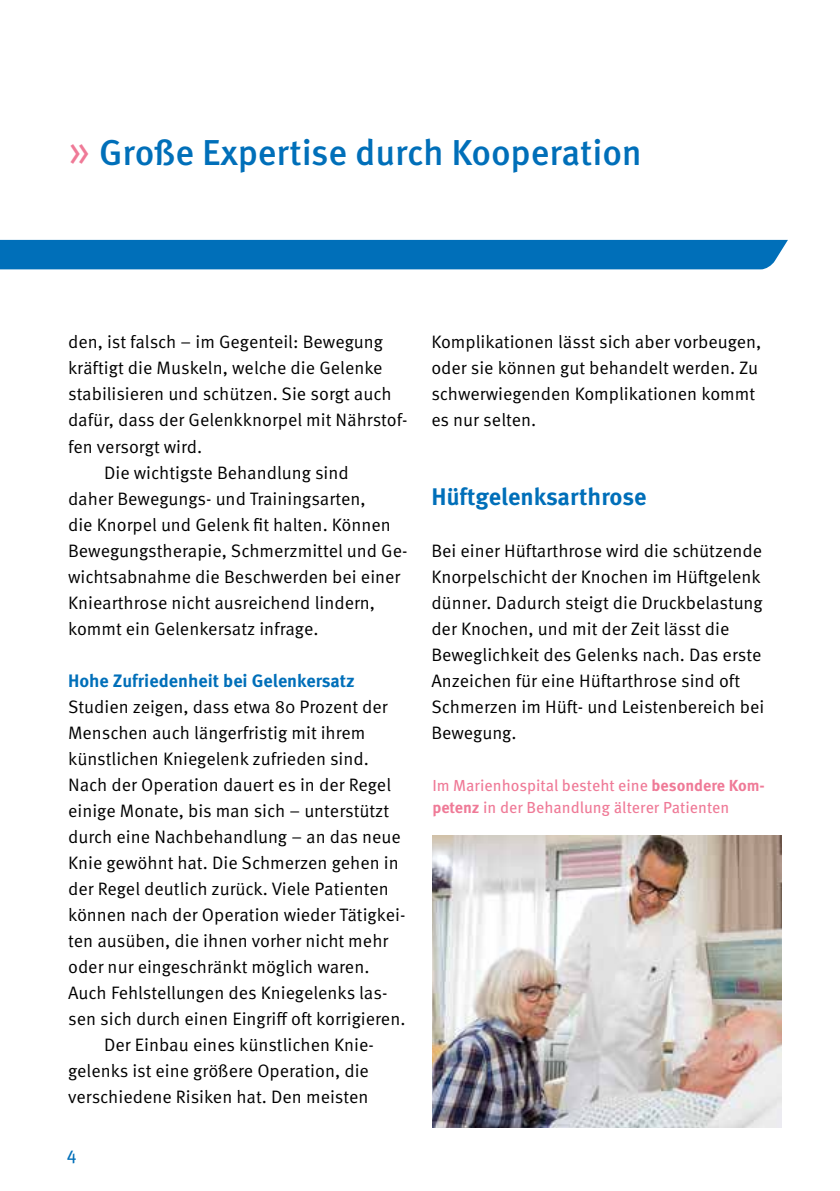
<style>
.page{position:relative;width:840px;height:1191px;background:#fff}
.page>*{position:absolute;margin:0;border:0;box-sizing:border-box;transform-origin:0 0}
.t1{font:500 36px "Meta Pro";letter-spacing:-.005em;color:#006fb9}
.t2{font:700 24px "Meta Pro";color:#006fb9}
.t3{font:18px/26px "Meta Pro";color:#000}
.t4{font:700 18px "Meta Pro";color:#006fb9}
.t5{font:18px "Meta Pro";color:#006fb9}
.t6{font:16px/22px "Meta Pro";color:#ef7a97}
.s1{font-weight:400;font-size:46px;color:#ef7a97}
.s2{font-weight:700}
</style>
<div class="page">
<img style="left:432px;top:835px;width:348px;height:292px">
<div style="left:0;top:240px;width:787px;height:29px;background:#006fb9"></div>
<h1 class="t1" style="left:68px;top:130px;width:575px"><span class="s1">»</span> Große Expertise durch Kooperation</h1>
<p class="t3" style="left:68px;top:329px;width:316px">den, ist falsch – im Gegenteil: Bewegung</p>
<p class="t3" style="left:68px;top:355px;width:316px">kräftigt die Muskeln, welche die Gelenke</p>
<p class="t3" style="left:68px;top:381px;width:325px">stabilisieren und schützen. Sie sorgt auch</p>
<p class="t3" style="left:68px;top:407px;width:341px">dafür, dass der Gelenkknorpel mit Nährstof-</p>
<p class="t3" style="left:68px;top:433px;width:136px">fen versorgt wird.</p>
<p class="t3" style="left:104px;top:459px;width:246px">Die wichtigste Behandlung sind</p>
<p class="t3" style="left:68px;top:485px;width:299px">daher Bewegungs- und Trainingsarten,</p>
<p class="t3" style="left:68px;top:511px;width:324px">die Knorpel und Gelenk fit halten. Können</p>
<p class="t3" style="left:68px;top:537px;width:341px">Bewegungstherapie, Schmerzmittel und Ge-</p>
<p class="t3" style="left:68px;top:563px;width:333px">wichtsabnahme die Beschwerden bei einer</p>
<p class="t3" style="left:68px;top:589px;width:308px">Kniearthrose nicht ausreichend lindern,</p>
<p class="t3" style="left:68px;top:615px;width:252px">kommt ein Gelenkersatz infrage.</p>
<p class="t4" style="left:68px;top:669px;width:288px">Hohe Zufriedenheit bei Gelenkersatz</p>
<p class="t3" style="left:68px;top:693px;width:321px">Studien zeigen, dass etwa 80 Prozent der</p>
<p class="t3" style="left:68px;top:719px;width:299px">Menschen auch längerfristig mit ihrem</p>
<p class="t3" style="left:68px;top:745px;width:302px">künstlichen Kniegelenk zufrieden sind.</p>
<p class="t3" style="left:68px;top:771px;width:324px">Nach der Operation dauert es in der Regel</p>
<p class="t3" style="left:68px;top:797px;width:322px">einige Monate, bis man sich – unterstützt</p>
<p class="t3" style="left:68px;top:823px;width:334px">durch eine Nachbehandlung – an das neue</p>
<p class="t3" style="left:68px;top:849px;width:332px">Knie gewöhnt hat. Die Schmerzen gehen in</p>
<p class="t3" style="left:68px;top:875px;width:322px">der Regel deutlich zurück. Viele Patienten</p>
<p class="t3" style="left:68px;top:901px;width:338px">können nach der Operation wieder Tätigkei-</p>
<p class="t3" style="left:68px;top:927px;width:321px">ten ausüben, die ihnen vorher nicht mehr</p>
<p class="t3" style="left:68px;top:953px;width:303px">oder nur eingeschränkt möglich waren.</p>
<p class="t3" style="left:68px;top:979px;width:320px">Auch Fehlstellungen des Kniegelenks las-</p>
<p class="t3" style="left:68px;top:1005px;width:338px">sen sich durch einen Eingriff oft korrigieren.</p>
<p class="t3" style="left:104px;top:1031px;width:271px">Der Einbau eines künstlichen Knie-</p>
<p class="t3" style="left:68px;top:1057px;width:302px">gelenks ist eine größere Operation, die</p>
<p class="t3" style="left:68px;top:1083px;width:302px">verschiedene Risiken hat. Den meisten</p>
<p class="t5" style="left:67px;top:1142px;width:12px">4</p>
<p class="t3" style="left:431px;top:329px;width:331px">Komplikationen lässt sich aber vorbeugen, oder sie können gut behandelt werden. Zu schwerwiegenden Komplikationen kommt es nur selten.</p>
<h2 class="t2" style="left:431px;top:481px;width:216px">Hüftgelenksarthrose</h2>
<p class="t3" style="left:431px;top:537px;width:334px">Bei einer Hüftarthrose wird die schützende Knorpelschicht der Knochen im Hüftgelenk dünner. Dadurch steigt die Druckbelastung der Knochen, und mit der Zeit lässt die Beweglichkeit des Gelenks nach. Das erste Anzeichen für eine Hüftarthrose sind oft Schmerzen im Hüft- und Leistenbereich bei Bewegung.</p>
<p class="t6" style="left:432px;top:774px;width:334px">Im Marienhospital besteht eine <span class="s2">besondere Kom&shy;petenz</span> in der Behandlung älterer Patienten</p>
</div>
